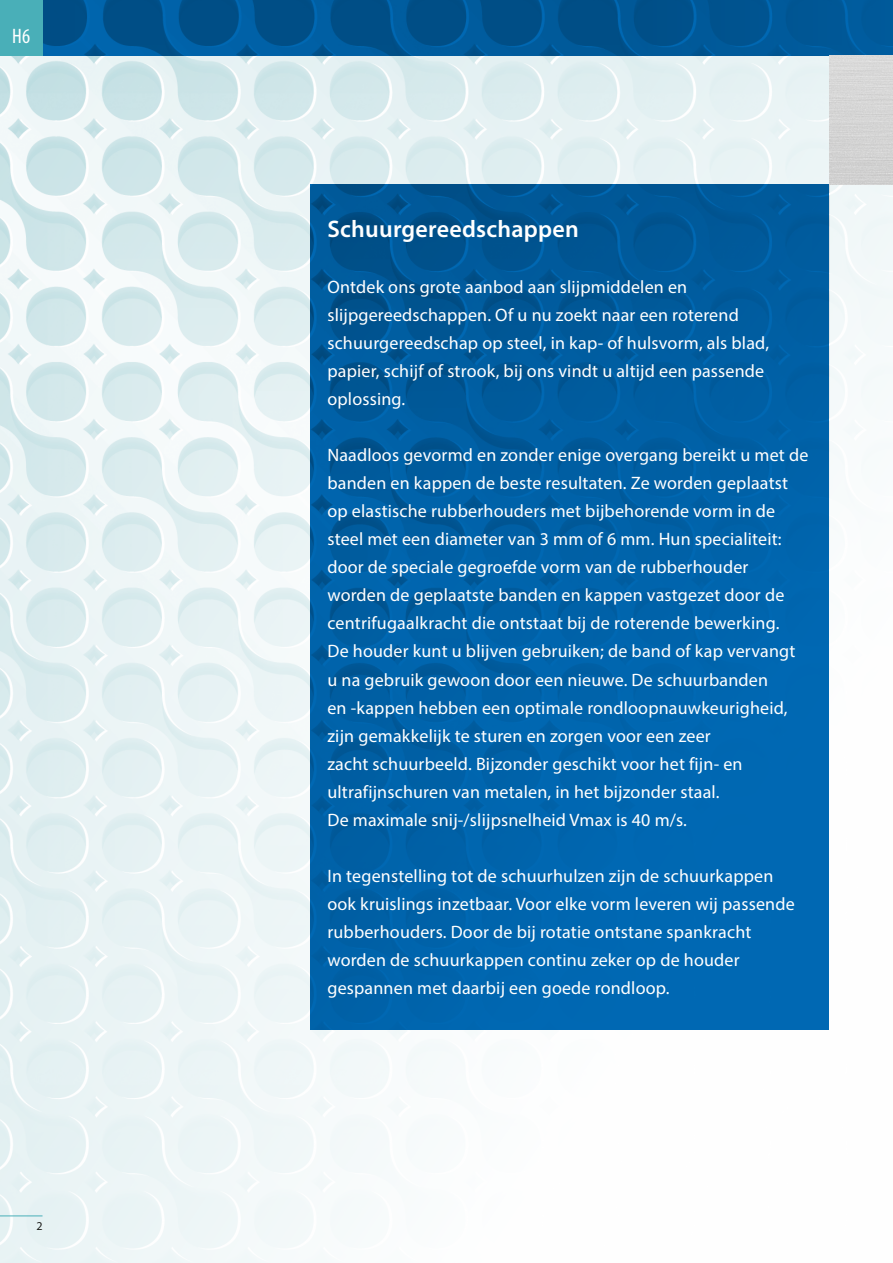
<style>
.page{position:relative;width:893px;height:1263px;background:#fff}
.page>*{position:absolute;margin:0;border:0;box-sizing:border-box;transform-origin:0 0}
.t1{font:600 24px "Myriad Pro";letter-spacing:.01em;color:#fff}
.t2{font:condensed 21px "Myriad Pro";color:#fff}
.t3{font:18px/28px "Myriad Pro";letter-spacing:.01em;color:#fff}
.t4{font:12px "Myriad Pro";color:#1d1d1b}
</style>
<div class="page">
<img style="left:0;top:55px;width:893px;height:1208px">
<hr style="left:0;top:1216px;width:43px;height:1px;background:#49afb8">
<svg style="left:43px;top:0;width:850px;height:55px;background:#005592"></svg>
<div style="left:0;top:0;width:43px;height:55px;background:#49afb8"></div>
<svg style="left:310px;top:185px;width:519px;height:845px;background:#0060a6"></svg>
<div style="left:829px;top:55px;width:64px;height:130px;background:#d5d5d5"></div>
<p class="t2" style="left:12px;top:23px;width:19px">H6</p>
<p class="t4" style="left:36px;top:1218px;width:8px">2</p>
<h1 class="t1" style="left:327px;top:213px;width:253px">Schuurgereedschappen</h1>
<p class="t3" style="left:327px;top:272px;width:443px">Ontdek ons grote aanbod aan slijpmiddelen en slijpgereedschappen. Of u nu zoekt naar een roterend schuurgereedschap op steel, in kap- of hulsvorm, als blad, papier, schijf of strook, bij ons vindt u altijd een passende oplossing.</p>
<p class="t3" style="left:327px;top:441px;width:482px">Naadloos gevormd en zonder enige overgang bereikt u met de banden en kappen de beste resultaten. Ze worden geplaatst op elastische rubberhouders met bijbehorende vorm in de steel met een diameter van 3 mm of 6 mm. Hun specialiteit: door de speciale gegroefde vorm van de rubberhouder worden de geplaatste banden en kappen vastgezet door de centrifugaalkracht die ontstaat bij de roterende bewerking.<br>De houder kunt u blijven gebruiken; de band of kap vervangt u na gebruik gewoon door een nieuwe. De schuurbanden<br>en -kappen hebben een optimale rondloopnauwkeurigheid, zijn gemakkelijk te sturen en zorgen voor een zeer<br>zacht schuurbeeld. Bijzonder geschikt voor het fijn- en ultrafijnschuren van metalen, in het bijzonder staal.<br>De maximale snij-/slijpsnelheid Vmax is 40 m/s.</p>
<p class="t3" style="left:327px;top:861px;width:469px">In tegenstelling tot de schuurhulzen zijn de schuurkappen ook kruislings inzetbaar. Voor elke vorm leveren wij passende rubberhouders. Door de bij rotatie ontstane spankracht worden de schuurkappen continu zeker op de houder gespannen met daarbij een goede rondloop.</p>
</div>
